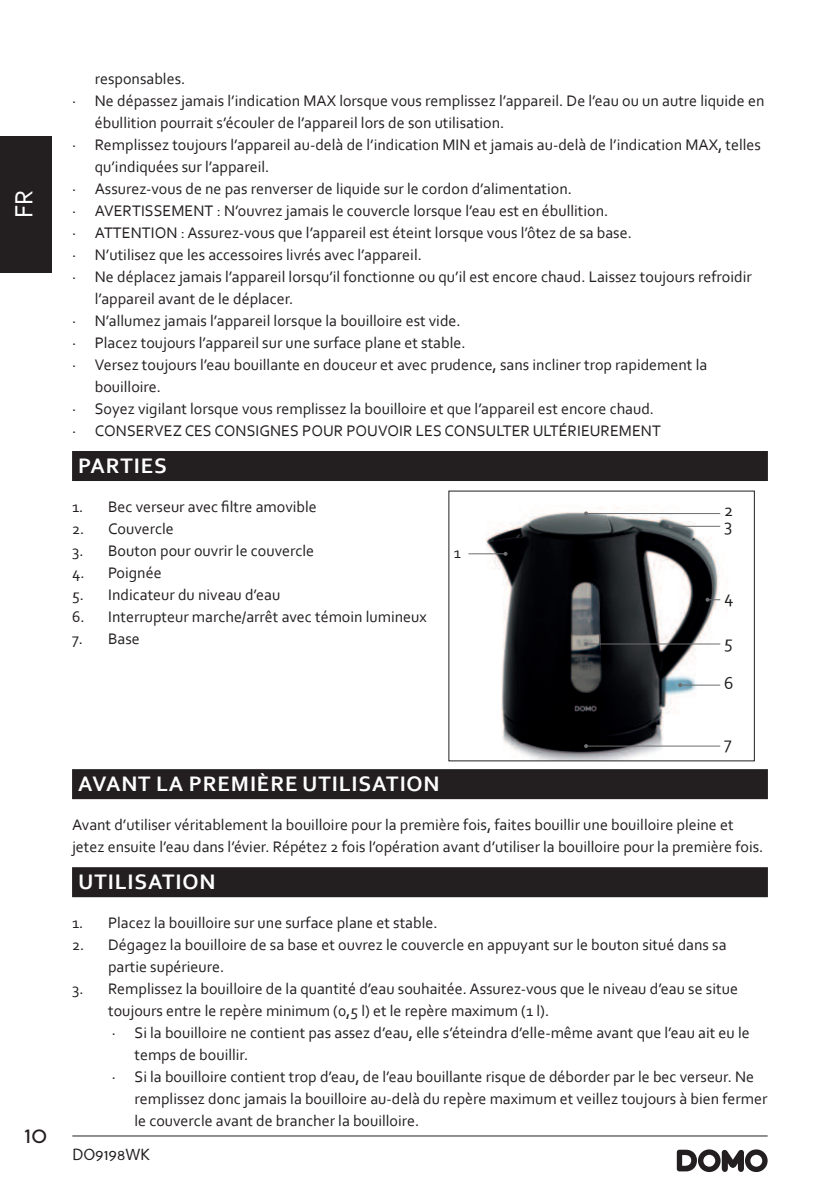
<style>
.page{position:relative;width:840px;height:1191px;background:#fff}
.page>*{position:absolute;margin:0;border:0;box-sizing:border-box;transform-origin:0 0}
.t1{font:26px "Corbel";color:#fff}
.t2{font:24px "Perspective Sans";color:#231f20}
.t3{font:700 22px "Corbel";letter-spacing:.04em;color:#fff}
.t4{font:18px/14.2px "Corbel";color:#231f20}
.t5{font:16px/22px "Corbel";color:#231f20}
.t6{font:16px "Perspective Sans";color:#231f20}
</style>
<div class="page">
<hr style="left:72px;top:1135px;width:695px;height:1px;background:#231f20">
<svg style="left:676px;top:1149px;width:91px;height:23px"></svg>
<div style="left:0;top:136px;width:51px;height:136px;background:#231f20"></div>
<div style="left:72px;top:451px;width:695px;height:30px;background:#231f20"></div>
<div style="left:72px;top:769px;width:695px;height:30px;background:#231f20"></div>
<div style="left:72px;top:867px;width:695px;height:30px;background:#231f20"></div>
<img style="left:470px;top:507px;width:251px;height:252px">
<hr style="left:585px;top:513px;width:134px;height:1px;background:#6d6e71">
<svg style="left:583px;top:511px;width:4px;height:4px"></svg>
<hr style="left:670px;top:526px;width:49px;height:1px;background:#6d6e71">
<svg style="left:668px;top:524px;width:4px;height:4px"></svg>
<svg style="left:705px;top:598px;width:14px;height:4px"></svg>
<hr style="left:585px;top:643px;width:134px;height:1px;background:#6d6e71">
<svg style="left:583px;top:642px;width:4px;height:4px"></svg>
<hr style="left:679px;top:684px;width:40px;height:1px;background:#6d6e71">
<svg style="left:677px;top:683px;width:4px;height:4px"></svg>
<hr style="left:585px;top:745px;width:134px;height:1px;background:#6d6e71">
<svg style="left:583px;top:744px;width:4px;height:4px"></svg>
<hr style="left:468px;top:553px;width:37px;height:1px;background:#6d6e71">
<svg style="left:503px;top:552px;width:4px;height:4px"></svg>
<h1 class="t1" style="left:8px;top:218px;width:30px;rotate:-90deg">FR</h1>
<h2 class="t2" style="left:24px;top:1120px;width:24px">10</h2>
<p class="t5" style="left:95px;top:68px;width:92px">responsables.</p>
<p class="t5" style="left:72px;top:90px;width:693px">· Ne dépassez jamais l’indication MAX lorsque vous remplissez l’appareil. De l’eau ou un autre liquide en</p>
<p class="t5" style="left:95px;top:112px;width:411px">ébullition pourrait s’écouler de l’appareil lors de son utilisation.</p>
<p class="t5" style="left:72px;top:134px;width:690px">· Remplissez toujours l’appareil au-delà de l’indication MIN et jamais au-delà de l’indication MAX, telles</p>
<p class="t5" style="left:95px;top:155px;width:176px">qu’indiquées sur l’appareil.</p>
<p class="t5" style="left:72px;top:178px;width:501px">· Assurez-vous de ne pas renverser de liquide sur le cordon d’alimentation.</p>
<p class="t5" style="left:72px;top:200px;width:537px">· AVERTISSEMENT : N’ouvrez jamais le couvercle lorsque l’eau est en ébullition.</p>
<p class="t5" style="left:72px;top:222px;width:561px">· ATTENTION : Assurez-vous que l’appareil est éteint lorsque vous l’ôtez de sa base.</p>
<p class="t5" style="left:72px;top:244px;width:351px">· N’utilisez que les accessoires livrés avec l’appareil.</p>
<p class="t5" style="left:72px;top:266px;width:680px">· Ne déplacez jamais l’appareil lorsqu’il fonctionne ou qu’il est encore chaud. Laissez toujours refroidir</p>
<p class="t5" style="left:95px;top:288px;width:200px">l’appareil avant de le déplacer.</p>
<p class="t5" style="left:72px;top:310px;width:390px">· N’allumez jamais l’appareil lorsque la bouilloire est vide.</p>
<p class="t5" style="left:72px;top:332px;width:395px">· Placez toujours l’appareil sur une surface plane et stable.</p>
<p class="t5" style="left:72px;top:354px;width:636px">· Versez toujours l’eau bouillante en douceur et avec prudence, sans incliner trop rapidement la</p>
<p class="t5" style="left:95px;top:376px;width:68px">bouilloire.</p>
<p class="t5" style="left:72px;top:398px;width:583px">· Soyez vigilant lorsque vous remplissez la bouilloire et que l’appareil est encore chaud.</p>
<p class="t5" style="left:72px;top:420px;width:590px">· CONSERVEZ CES CONSIGNES POUR POUVOIR LES CONSULTER ULTÉRIEUREMENT</p>
<h3 class="t3" style="left:78px;top:455px;width:90px">PARTIES</h3>
<p class="t5" style="left:72px;top:496px;width:246px">1. Bec verseur avec 昀椀ltre amovible</p>
<p class="t5" style="left:72px;top:518px;width:103px">2. Couvercle</p>
<p class="t5" style="left:72px;top:540px;width:243px">3. Bouton pour ouvrir le couvercle</p>
<p class="t5" style="left:72px;top:562px;width:91px">4. Poignée</p>
<p class="t5" style="left:72px;top:584px;width:210px">5. Indicateur du niveau d’eau</p>
<p class="t5" style="left:72px;top:606px;width:356px">6. Interrupteur marche/arrêt avec témoin lumineux</p>
<p class="t5" style="left:72px;top:628px;width:69px">7. Base</p>
<p class="t4" style="left:723px;top:504px;width:11px">2<br>3</p>
<p class="t5" style="left:453px;top:542px;width:9px">1</p>
<p class="t4" style="left:723px;top:590px;width:11px">4</p>
<p class="t4" style="left:723px;top:636px;width:10px">5</p>
<p class="t4" style="left:723px;top:677px;width:11px">6</p>
<p class="t4" style="left:723px;top:736px;width:9px">7</p>
<h3 class="t3" style="left:78px;top:773px;width:363px">AVANT LA PREMIÈRE UTILISATION</h3>
<p class="t5" style="left:72px;top:814px;width:692px">Avant d’utiliser véritablement la bouilloire pour la première fois, faites bouillir une bouilloire pleine et jetez ensuite l’eau dans l’évier. Répétez 2 fois l’opération avant d’utiliser la bouilloire pour la première fois.</p>
<h3 class="t3" style="left:78px;top:871px;width:139px">UTILISATION</h3>
<p class="t5" style="left:72px;top:912px;width:367px">1. Placez la bouilloire sur une surface plane et stable.</p>
<p class="t5" style="left:108px;top:934px;width:619px;text-indent:-36px">2. Dégagez la bouilloire de sa base et ouvrez le couvercle en appuyant sur le bouton situé dans sa partie supérieure.</p>
<p class="t5" style="left:72px;top:978px;width:667px">3. Remplissez la bouilloire de la quantité d’eau souhaitée. Assurez-vous que le niveau d’eau se situe</p>
<p class="t5" style="left:108px;top:999px;width:442px">toujours entre le repère minimum (0,5 l) et le repère maximum (1 l).</p>
<p class="t5" style="left:112px;top:1022px;width:639px">· Si la bouilloire ne contient pas assez d’eau, elle s’éteindra d’elle-même avant que l’eau ait eu le</p>
<p class="t5" style="left:134px;top:1044px;width:115px">temps de bouillir.</p>
<p class="t5" style="left:112px;top:1066px;width:643px">· Si la bouilloire contient trop d’eau, de l’eau bouillante risque de déborder par le bec verseur. Ne</p>
<p class="t5" style="left:134px;top:1087px;width:634px">remplissez donc jamais la bouilloire au-delà du repère maximum et veillez toujours à bien fermer</p>
<p class="t5" style="left:134px;top:1110px;width:286px">le couvercle avant de brancher la bouilloire.</p>
<p class="t6" style="left:72px;top:1145px;width:79px">DO9198WK</p>
</div>
